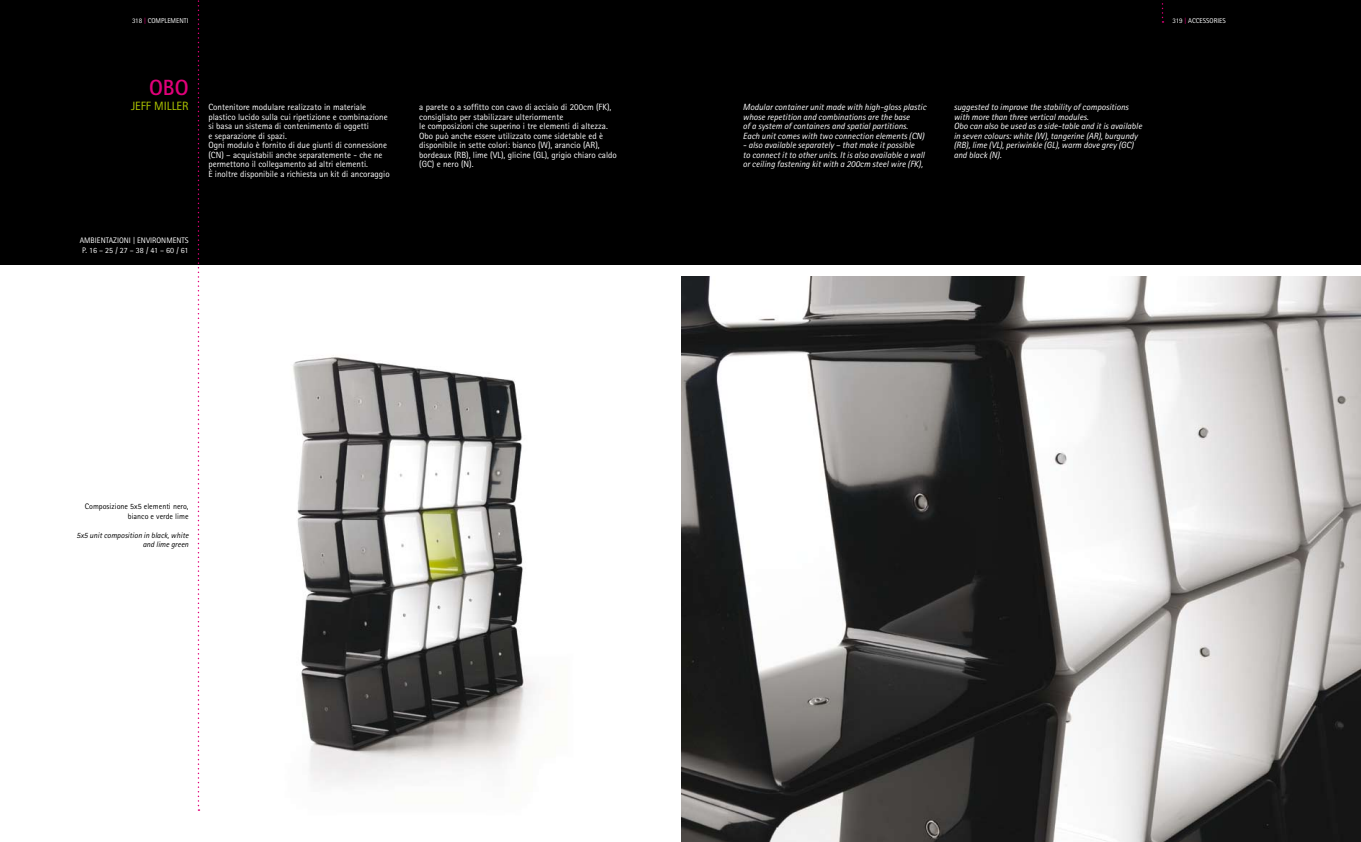
<style>
.page{position:relative;width:1361px;height:842px;background:#fff}
.page>*{position:absolute;margin:0;border:0;box-sizing:border-box;transform-origin:0 0}
.t1{font:700 22px "Rotis Sans Serif";color:#e2007a}
.t2{font:12px "Rotis Sans Serif";color:#b1c800}
.t3{font:9px/9.5px "Rotis Sans Serif";color:#fff}
.t4{font:italic 9px/9.5px "Rotis Sans Serif";color:#fff}
.t5{font:8px/9.5px "Rotis Sans Serif";color:#fff}
.t6{font:8px/9.5px "Rotis Sans Serif";color:#000;text-align:right}
.t7{font:italic 8px/9.5px "Rotis Sans Serif";color:#000;text-align:right}
.t8{font:7px "Rotis Sans Serif";color:#fff}
.s1{color:#e2007a}
</style>
<div class="page">
<div style="left:0;top:0;width:1361px;height:265px;background:#000"></div>
<img style="left:681px;top:277px;width:680px;height:565px">
<img style="left:293px;top:355px;width:241px;height:428px">
<svg style="left:198px;top:0;width:1px;height:811px"></svg>
<svg style="left:1161px;top:0;width:2px;height:23px"></svg>
<p class="t8" style="left:132px;top:16px;width:58px">318 <span class="s1">|</span> COMPLEMENTI</p>
<p class="t8" style="left:1172px;top:16px;width:55px">319 <span class="s1">|</span> ACCESSORIES</p>
<h1 class="t1" style="left:149px;top:74px;width:41px">OBO</h1>
<h2 class="t2" style="left:131px;top:99px;width:59px">JEFF MILLER</h2>
<p class="t3" style="left:208px;top:102px;width:183px">Contenitore modulare realizzato in materiale plastico lucido sulla cui ripetizione e combinazione si basa un sistema di contenimento di oggetti<br>e separazione di spazi.<br>Ogni modulo è fornito di due giunti di connessione (CN) – acquistabili anche separatemente - che ne permettono il collegamento ad altri elementi.<br>È inoltre disponibile a richiesta un kit di ancoraggio</p>
<p class="t3" style="left:419px;top:102px;width:199px">a parete o a soffitto con cavo di acciaio di 200cm (FK), consigliato per stabilizzare ulteriormente<br>le composizioni che superino i tre elementi di altezza.<br>Obo può anche essere utilizzato come sidetable ed è disponibile in sette colori: bianco (W), arancio (AR), bordeaux (RB), lime (VL), glicine (GL), grigio chiaro caldo (GC) e nero (N).</p>
<p class="t4" style="left:743px;top:102px;width:185px">Modular container unit made with high-gloss plastic whose repetition and combinations are the base<br>of a system of containers and spatial partitions.<br>Each unit comes with two connection elements (CN)</p>
<p class="t4" style="left:743px;top:140px;width:183px">- also available separately – that make it possible<br>to connect it to other units. It is also available a wall or ceiling fastening kit with a 200cm steel wire (FK),</p>
<p class="t5" style="left:80px;top:236px;width:110px">AMBIENTAZIONI | ENVIRONMENTS<br>P. 16 – 25 / 27 – 38 / 41 – 60 / 61</p>
<p class="t4" style="left:953px;top:102px;width:190px">suggested to improve the stability of compositions with more than three vertical modules.<br>Obo can also be used as a side-table and it is available in seven colours: white (W), tangerine (AR), burgundy (RB), lime (VL), periwinkle (GL), warm dove grey (GC) and black (N).</p>
<p class="t6" style="left:85px;top:502px;width:105px">Composizione 5x5 elementi nero, bianco e verde lime</p>
<p class="t7" style="left:76px;top:530px;width:114px">5x5 unit composition in black, white and lime green</p>
</div>
